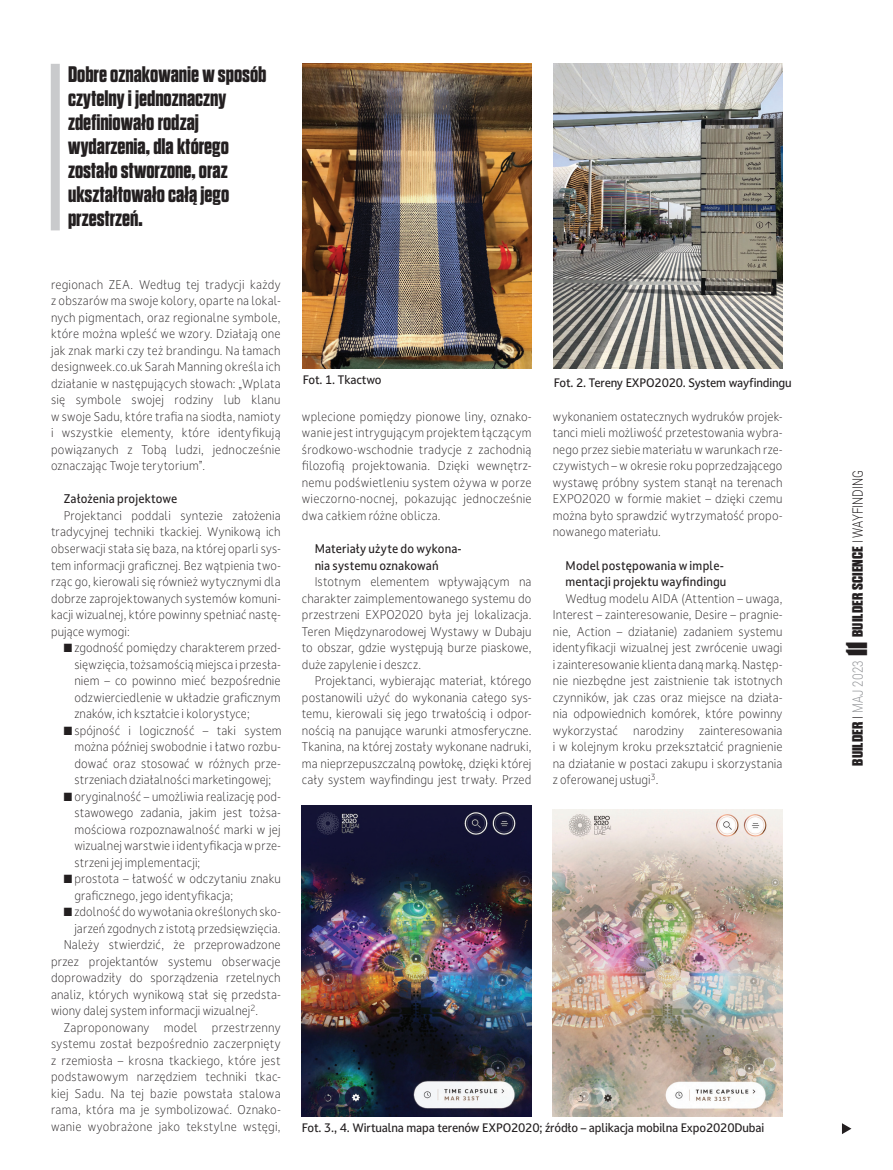
<style>
.page{position:relative;width:893px;height:1170px;background:#fff}
.page>*{position:absolute;margin:0;border:0;box-sizing:border-box;transform-origin:0 0}
.WYWIAD_CYTAT{font:700 expanded 22.5px/24px "Dharma Gothic E";color:#231f20;scale:1.05 1}
.t1{font:700 expanded 15px "Dharma Gothic E";letter-spacing:.005em;color:#231f20;scale:1.25 1}
.TEKST_PODSTAWOWY{font:300 12px/16.5px "Darkmode On CC";letter-spacing:.01em;color:#231f20;text-align:justify;scale:.93 1}
.TEKST_PODSTAWOWY-2{font:300 12px/16.5px "Darkmode On CC";letter-spacing:.01em;color:#231f20;text-align:justify;scale:.92 1}
.PODTYTUL{font:500 12px/16.5px "Darkmode On CC";letter-spacing:.01em;color:#231f20;scale:.92 1}
.FOTO_PODPIS{font:500 11.7px "Darkmode On CC";letter-spacing:-.015em;color:#231f20;scale:.95 1}
.s1{font-family:"Roboto";font-weight:300;font-stretch:normal;font-size:14.25px}
.s2{font-family:"Roboto";font-weight:300;font-stretch:normal;font-size:14.25px;color:#939598}
.s3{font-weight:800;font-stretch:normal;font-size:30px}
</style>
<div class="page">
<svg style="left:842px;top:1123px;width:9px;height:11px"></svg>
<img style="left:303px;top:64px;width:229px;height:305px">
<img style="left:554px;top:64px;width:228px;height:305px">
<img style="left:302px;top:805px;width:229px;height:310px">
<img style="left:553px;top:809px;width:229px;height:307px">
<div style="left:51px;top:64px;width:9px;height:166px;background:#c9cacc"></div>
<p class="WYWIAD_CYTAT" style="left:68px;top:63px;width:191px">Dobre oznakowanie w sposób czytelny i jednoznaczny zdefiniowało rodzaj wydarzenia, dla którego zostało stworzone, oraz ukształtowało całą jego przestrzeń.</p>
<p class="TEKST_PODSTAWOWY" style="left:51px;top:276px;width:248px">regionach ZEA. Według tej tradycji każdy z obszarów ma swoje kolory, oparte na lokal&shy;nych pigmentach, oraz regionalne symbole, które można wpleść we wzory. Działają one jak znak marki czy też brandingu. Na łamach designweek.co.uk Sarah Manning określa ich działanie w następujących słowach: „Wplata się symbole swojej rodziny lub klanu w swoje Sadu, które trafia na siodła, namioty i wszystkie elementy, które identyfikują powiązanych z Tobą ludzi, jednocześnie oznaczając Twoje terytorium”.</p>
<p class="PODTYTUL" style="left:64px;top:490px;width:125px">Założenia projektowe</p>
<p class="TEKST_PODSTAWOWY" style="left:51px;top:507px;width:248px;text-indent:13px">Projektanci poddali syntezie założenia tradycyjnej techniki tkackiej. Wynikową ich obserwacji stała się baza, na której oparli sys&shy;tem informacji graficznej. Bez wątpienia two&shy;rząc go, kierowali się również wytycznymi dla dobrze zaprojektowanych systemów komuni&shy;kacji wizualnej, które powinny spełniać nastę&shy;pujące wymogi:</p>
<p class="TEKST_PODSTAWOWY-2" style="left:74px;top:639px;width:226px;text-indent:-11px">■ zgodność pomiędzy charakterem przed&shy;sięwzięcia, tożsamością miejsca i przesła&shy;niem – co powinno mieć bezpośrednie odzwierciedlenie w układzie graficznym znaków, ich kształcie i kolorystyce;</p>
<p class="TEKST_PODSTAWOWY" style="left:74px;top:721px;width:224px;text-indent:-11px">■ spójność i logiczność – taki system można później swobodnie i łatwo rozbu&shy;dować oraz stosować w różnych prze&shy;strzeniach działalności marketingowej;</p>
<p class="TEKST_PODSTAWOWY-2" style="left:74px;top:787px;width:226px;text-indent:-11px">■ oryginalność – umożliwia realizację pod&shy;stawowego zadania, jakim jest tożsa&shy;mościowa rozpoznawalność marki w jej wizualnej warstwie i identyfikacja w prze&shy;strzeni jej implementacji;</p>
<p class="TEKST_PODSTAWOWY" style="left:74px;top:870px;width:224px;text-indent:-11px">■ prostota – łatwość w odczytaniu znaku graficznego, jego identyfikacja;</p>
<p class="TEKST_PODSTAWOWY-2" style="left:64px;top:903px;width:237px;text-align:right">■ zdolność do wywołania określonych sko&shy;jarzeń zgodnych z istotą przedsięwzięcia.</p>
<p class="TEKST_PODSTAWOWY" style="left:51px;top:936px;width:248px;text-indent:13px">Należy stwierdzić, że przeprowadzone przez projektantów systemu obserwacje doprowadziły do sporządzenia rzetelnych analiz, których wynikową stał się przedsta&shy;wiony dalej system informacji wizualnej<sup>2</sup>.</p>
<p class="TEKST_PODSTAWOWY" style="left:51px;top:1018px;width:248px;text-indent:13px">Zaproponowany model przestrzenny systemu został bezpośrednio zaczerpnięty z rzemiosła – krosna tkackiego, które jest podstawowym narzędziem techniki tkac&shy;kiej Sadu. Na tej bazie powstała stalowa rama, która ma je symbolizować. Oznako&shy;wanie wyobrażone jako tekstylne wstęgi,</p>
<p class="FOTO_PODPIS" style="left:303px;top:371px;width:84px">Fot. 1. Tkactwo</p>
<p class="FOTO_PODPIS" style="left:554px;top:375px;width:252px">Fot. 2. Tereny EXPO2020. System wayfindingu</p>
<p class="TEKST_PODSTAWOWY" style="left:302px;top:408px;width:248px">wplecione pomiędzy pionowe liny, oznako&shy;wanie jest intrygującym projektem łączącym środkowo-wschodnie tradycje z zachodnią filozofią projektowania. Dzięki wewnętrz&shy;nemu podświetleniu system ożywa w porze wieczorno-nocnej, pokazując jednocześnie dwa całkiem różne oblicza.</p>
<p class="PODTYTUL" style="left:315px;top:540px;width:161px">Materiały użyte do wykona&shy;nia systemu oznakowań</p>
<p class="TEKST_PODSTAWOWY" style="left:302px;top:573px;width:248px;text-indent:13px">Istotnym elementem wpływającym na charakter zaimplementowanego systemu do przestrzeni EXPO2020 była jej lokalizacja.<br>Teren Międzynarodowej Wystawy w Dubaju to obszar, gdzie występują burze piaskowe, duże zapylenie i deszcz.</p>
<p class="TEKST_PODSTAWOWY" style="left:302px;top:672px;width:248px;text-indent:13px">Projektanci, wybierając materiał, którego postanowili użyć do wykonania całego sys&shy;temu, kierowali się jego trwałością i odpor&shy;nością na panujące warunki atmosferyczne.<br>Tkanina, na której zostały wykonane nadruki, ma nieprzepuszczalną powłokę, dzięki której cały system wayfindingu jest trwały. Przed</p>
<p class="TEKST_PODSTAWOWY-2" style="left:553px;top:408px;width:251px">wykonaniem ostatecznych wydruków projek&shy;tanci mieli możliwość przetestowania wybra&shy;nego przez siebie materiału w warunkach rze&shy;czywistych – w okresie roku poprzedzającego wystawę próbny system stanął na terenach EXPO2020 w formie makiet – dzięki czemu można było sprawdzić wytrzymałość propo&shy;nowanego materiału.</p>
<p class="PODTYTUL" style="left:566px;top:556px;width:176px">Model postępowania w imple&shy;mentacji projektu wayfindingu</p>
<p class="TEKST_PODSTAWOWY-2" style="left:553px;top:589px;width:251px;text-indent:13px">Według modelu AIDA (Attention – uwaga, Interest – zainteresowanie, Desire – pragnie&shy;nie, Action – działanie) zadaniem systemu identyfikacji wizualnej jest zwrócenie uwagi i zainteresowanie klienta daną marką. Następ&shy;nie niezbędne jest zaistnienie tak istotnych czynników, jak czas oraz miejsce na działa&shy;nia odpowiednich komórek, które powinny wykorzystać</p>
<p class="TEKST_PODSTAWOWY" style="left:633px;top:721px;width:56px">narodziny</p>
<p class="TEKST_PODSTAWOWY" style="left:553px;top:721px;width:248px;text-indent:146px">zainteresowania i w kolejnym kroku przekształcić pragnienie na działanie w postaci zakupu i skorzystania z oferowanej usługi<sup>3</sup>.</p>
<p class="FOTO_PODPIS" style="left:302px;top:1119px;width:488px">Fot. 3., 4. Wirtualna mapa terenów EXPO2020; źródło – aplikacja mobilna Expo2020Dubai</p>
<p class="t1" style="left:850px;top:765px;width:238px;rotate:-90deg">BUILDER <span class="s1">I</span> <span class="s2">MAJ 2023</span> <span class="s3">11</span> BUILDER SCIENCE <span class="s1">I WAYFINDING</span></p>
</div>
